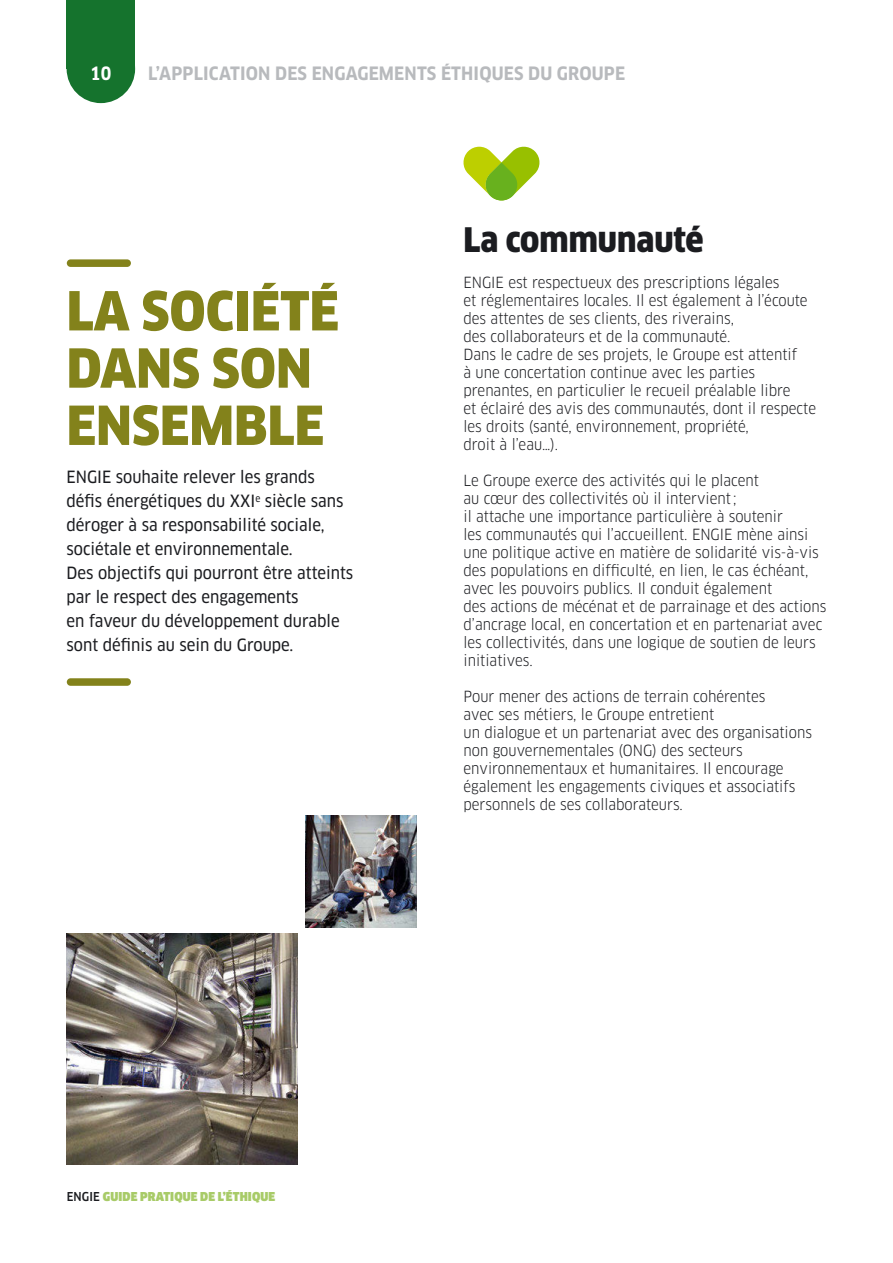
<style>
.page{position:relative;width:893px;height:1263px;background:#fff}
.page>*{position:absolute;margin:0;border:0;box-sizing:border-box;transform-origin:0 0}
.t1{font:900 condensed 52.5px/57.3px "Clan OT";color:#83821b}
.t2{font:900 condensed 33px "Clan OT";color:#1b1c20}
.t3{font:700 condensed 18px "Clan OT";letter-spacing:.01em;color:#b8babd}
.t4{font:700 condensed 18px "Clan OT";color:#fff}
.t5{font:16.5px/24px "Clan OT Narrow News";color:#1b1c20}
.t6{font:condensed 15px/18px "Clan OT";color:#1b1c20}
.t7{font:900 condensed 12px "Clan OT";letter-spacing:.01em;color:#a8cb68}
.s1{font-weight:500;color:#1b1c20}
</style>
<div class="page">
<div style="left:67px;top:0;width:68px;height:69px;background:#15732d"></div>
<div style="left:67px;top:35px;width:68px;height:68px;background:#15732d;border-radius:50%"></div>
<svg style="left:463px;top:146px;width:77px;height:55px"></svg>
<div style="left:67px;top:259px;width:64px;height:8px;background:#83821b;border-radius:4px"></div>
<div style="left:67px;top:678px;width:64px;height:8px;background:#83821b;border-radius:4px"></div>
<img style="left:67px;top:933px;width:230px;height:231px">
<img style="left:305px;top:816px;width:112px;height:111px">
<p class="t4" style="left:90px;top:63px;width:23px">10</p>
<p class="t3" style="left:148px;top:63px;width:479px">L’APPLICATION DES ENGAGEMENTS ÉTHIQUES DU GROUPE</p>
<h1 class="t1" style="left:67px;top:283px;width:274px">LA SOCIÉTÉ<br>DANS SON<br>ENSEMBLE</h1>
<p class="t5" style="left:67px;top:465px;width:288px">ENGIE souhaite relever les grands défis énergétiques du XXI<sup>e</sup> siècle sans déroger à sa responsabilité sociale, sociétale et environnementale.<br>Des objectifs qui pourront être atteints par le respect des engagements<br>en faveur du développement durable sont définis au sein du Groupe.</p>
<h2 class="t2" style="left:463px;top:221px;width:242px">La communauté</h2>
<p class="t6" style="left:463px;top:273px;width:354px">ENGIE est respectueux des prescriptions légales<br>et réglementaires locales. Il est également à l’écoute des attentes de ses clients, des riverains,<br>des collaborateurs et de la communauté.<br>Dans le cadre de ses projets, le Groupe est attentif<br>à une concertation continue avec les parties prenantes, en particulier le recueil préalable libre<br>et éclairé des avis des communautés, dont il respecte les droits (santé, environnement, propriété,<br>droit à l’eau…).</p>
<p class="t6" style="left:463px;top:471px;width:364px">Le Groupe exerce des activités qui le placent<br>au cœur des collectivités où il intervient ;<br>il attache une importance particulière à soutenir<br>les communautés qui l’accueillent. ENGIE mène ainsi une politique active en matière de solidarité vis-à-vis des populations en difficulté, en lien, le cas échéant, avec les pouvoirs publics. Il conduit également<br>des actions de mécénat et de parrainage et des actions d’ancrage local, en concertation et en partenariat avec les collectivités, dans une logique de soutien de leurs initiatives.</p>
<p class="t6" style="left:463px;top:687px;width:350px">Pour mener des actions de terrain cohérentes<br>avec ses métiers, le Groupe entretient<br>un dialogue et un partenariat avec des organisations non gouvernementales (ONG) des secteurs environnementaux et humanitaires. Il encourage également les engagements civiques et associatifs personnels de ses collaborateurs.</p>
<p class="t7" style="left:67px;top:1190px;width:210px"><span class="s1">ENGIE</span> GUIDE PRATIQUE DE L’ÉTHIQUE</p>
</div>
